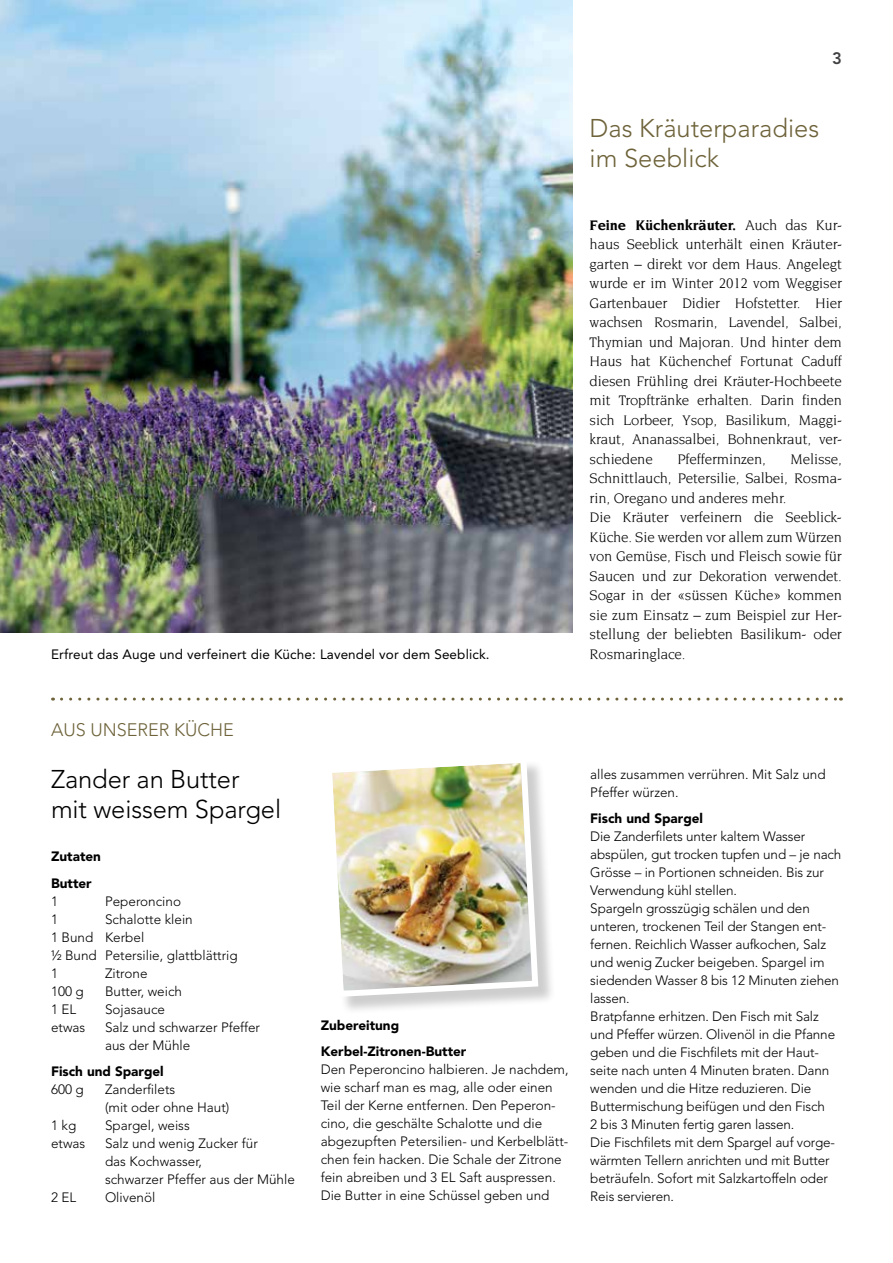
<style>
.page{position:relative;width:893px;height:1263px;background:#fff}
.page>*{position:absolute;margin:0;border:0;box-sizing:border-box;transform-origin:0 0}
.t1{font:300 25.5px/30px "Avenir LT Std";letter-spacing:-.005em;color:#000}
.t2{font:300 25.5px/30px "Avenir LT Std";color:#6e633a}
.t3{font:300 18px "Avenir LT Std";color:#6e633a}
.t4{font:800 16.5px "Avenir LT Std";color:#414042}
.t5{font:15px/19.5px "Novarese Std";letter-spacing:-.01em;color:#000;text-align:justify}
.t6{font:300 13.5px/18px "Avenir LT Std";letter-spacing:-.01em;color:#000}
.t7{font:900 13.5px/26.5px "Avenir LT Std";color:#000}
.t8{font:13.5px "Avenir LT Std";letter-spacing:.01em;color:#000}
.s1{font-weight:700}
</style>
<div class="page">
<img style="left:0;top:0;width:573px;height:632px">
<div style="left:329px;top:759px;width:228px;height:256px;background:#000;opacity:.2"></div>
<img style="left:329px;top:759px;width:212px;height:241px">
<svg style="left:61px;top:698px;width:780px;height:3px"></svg>
<p class="t8" style="left:51px;top:647px;width:440px">Erfreut das Auge und verfeinert die Küche: Lavendel vor dem Seeblick.</p>
<p class="t4" style="left:832px;top:48px;width:11px">3</p>
<h1 class="t2" style="left:590px;top:113px;width:231px">Das Kräuterparadies im Seeblick</h1>
<p class="t5" style="left:590px;top:215px;width:254px"><span class="s1">Feine Küchenkräuter.</span> Auch das Kur&shy;haus Seeblick unterhält einen Kräuter&shy;garten – direkt vor dem Haus. Angelegt wurde er im Winter 2012 vom Weggiser Gartenbauer Didier Hofstetter. Hier wachsen Rosmarin, Lavendel, Salbei, Thymian und Majoran. Und hinter dem Haus hat Küchenchef Fortunat Caduff diesen Frühling drei Kräuter-Hochbeete mit Tropftränke erhalten. Darin finden sich Lorbeer, Ysop, Basilikum, Maggi&shy;kraut, Ananassalbei, Bohnenkraut, ver&shy;schiedene</p>
<p class="t5" style="left:590px;top:449px;width:254px;text-align:left;text-indent:201px">Melisse, Schnittlauch, Petersilie, Salbei, Rosma&shy;rin, Oregano und anderes mehr.<br>Die Kräuter verfeinern die Seeblick-Küche. Sie werden vor allem zum Würzen von Gemüse, Fisch und Fleisch sowie für Saucen und zur Dekoration verwendet.<br>Sogar in der «süssen Küche» kommen sie zum Einsatz – zum Beispiel zur Her&shy;stellung der beliebten Basilikum- oder Rosmaringlace.</p>
<p class="t5" style="left:677px;top:449px;width:90px">Pfefferminzen,</p>
<h2 class="t3" style="left:51px;top:719px;width:184px">AUS UNSERER KÜCHE</h2>
<h1 class="t1" style="left:51px;top:764px;width:232px">Zander an Butter mit weissem Spargel</h1>
<p class="t7" style="left:51px;top:843px;width:51px">Zutaten<br>Butter</p>
<p class="t6" style="left:51px;top:892px;width:9px">1</p>
<p class="t6" style="left:105px;top:892px;width:78px">Peperoncino</p>
<p class="t6" style="left:51px;top:910px;width:9px">1</p>
<p class="t6" style="left:51px;top:910px;width:188px;text-indent:54px">Schalotte klein<br>1 Bund Kerbel<br>½ Bund Petersilie, glattblättrig<br>1</p>
<p class="t6" style="left:105px;top:964px;width:44px">Zitrone</p>
<p class="t6" style="left:51px;top:982px;width:34px">100 g</p>
<p class="t6" style="left:105px;top:982px;width:79px">Butter, weich</p>
<p class="t6" style="left:51px;top:1000px;width:27px">1 EL</p>
<p class="t6" style="left:105px;top:1000px;width:62px">Sojasauce</p>
<p class="t6" style="left:51px;top:1018px;width:36px">etwas</p>
<p class="t6" style="left:105px;top:1018px;width:157px">Salz und schwarzer Pfeffer aus der Mühle</p>
<p class="t7" style="left:51px;top:1058px;width:114px">Fisch und Spargel</p>
<p class="t6" style="left:51px;top:1080px;width:34px">600 g</p>
<p class="t6" style="left:105px;top:1080px;width:126px">Zanderfilets<br>(mit oder ohne Haut)</p>
<p class="t6" style="left:51px;top:1116px;width:27px">1 kg</p>
<p class="t6" style="left:105px;top:1116px;width:86px">Spargel, weiss</p>
<p class="t6" style="left:51px;top:1134px;width:36px">etwas</p>
<p class="t6" style="left:105px;top:1134px;width:191px">Salz und wenig Zucker für<br>das Kochwasser,<br>schwarzer Pfeffer aus der Mühle</p>
<p class="t6" style="left:51px;top:1188px;width:27px">2 EL</p>
<p class="t6" style="left:105px;top:1188px;width:52px">Olivenöl</p>
<p class="t7" style="left:321px;top:1011px;width:147px">Zubereitung<br>Kerbel-Zitronen-Butter</p>
<p class="t6" style="left:321px;top:1060px;width:249px">Den Peperoncino halbieren. Je nachdem, wie scharf man es mag, alle oder einen Teil der Kerne entfernen. Den Peperon&shy;cino, die geschälte Schalotte und die abgezupften Petersilien- und Kerbelblätt&shy;chen fein hacken. Die Schale der Zitrone fein abreiben und 3 EL Saft auspressen.<br>Die Butter in eine Schüssel geben und</p>
<p class="t6" style="left:590px;top:765px;width:237px">alles zusammen verrühren. Mit Salz und<br>Pfeffer würzen.</p>
<p class="t7" style="left:590px;top:805px;width:114px">Fisch und Spargel</p>
<p class="t6" style="left:590px;top:827px;width:253px">Die Zanderfilets unter kaltem Wasser abspülen, gut trocken tupfen und – je nach Grösse – in Portionen schneiden. Bis zur Verwendung kühl stellen.<br>Spargeln grosszügig schälen und den unteren, trockenen Teil der Stangen ent&shy;fernen. Reichlich Wasser aufkochen, Salz und wenig Zucker beigeben. Spargel im siedenden Wasser 8 bis 12 Minuten ziehen lassen.<br>Bratpfanne erhitzen. Den Fisch mit Salz und Pfeffer würzen. Olivenöl in die Pfanne geben und die Fischfilets mit der Haut&shy;seite nach unten 4 Minuten braten. Dann wenden und die Hitze reduzieren. Die Buttermischung beifügen und den Fisch<br>2 bis 3 Minuten fertig garen lassen.<br>Die Fischfilets mit dem Spargel auf vorge&shy;wärmten Tellern anrichten und mit Butter beträufeln. Sofort mit Salzkartoffeln oder Reis servieren.</p>
</div>
